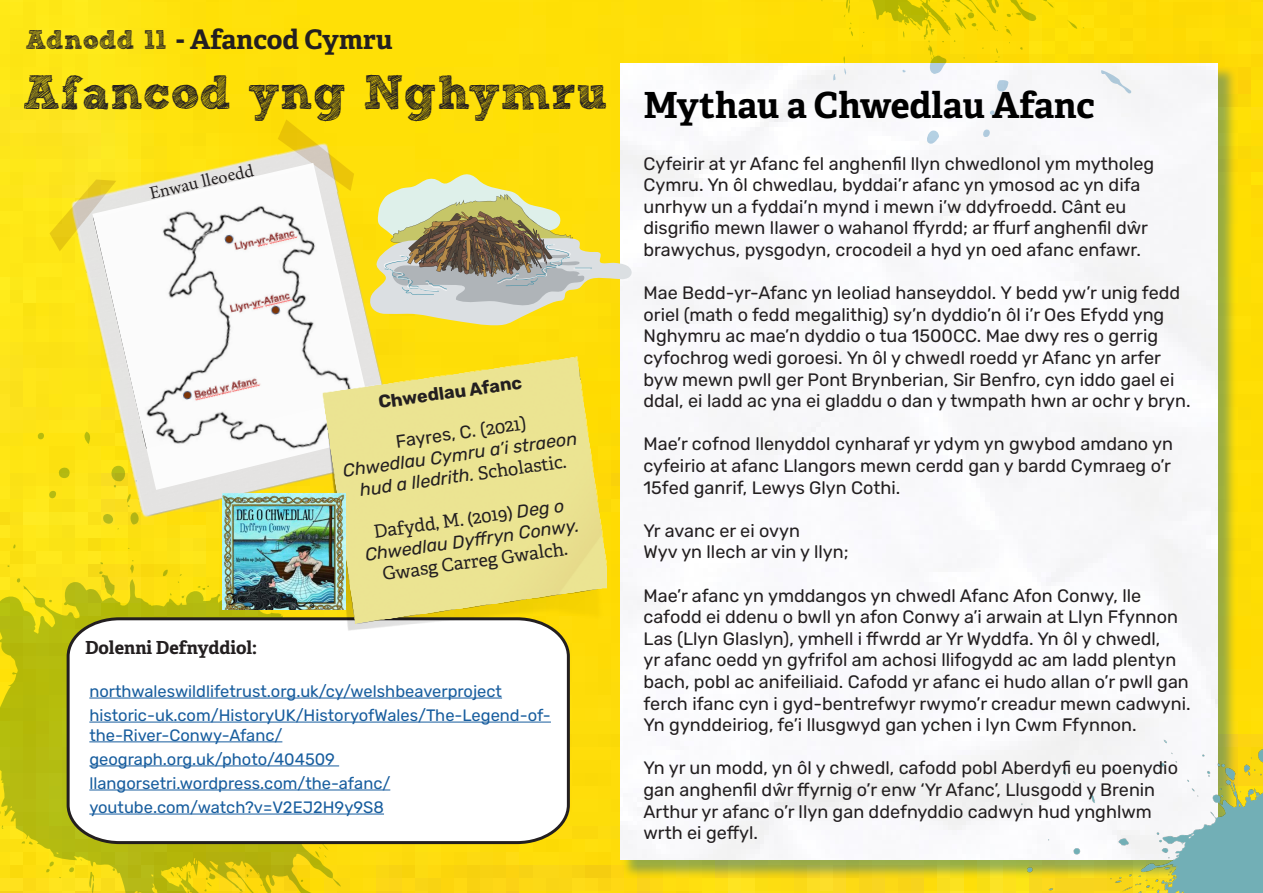
<style>
.page{position:relative;width:1263px;height:893px;background:#fff}
.page>*{position:absolute;margin:0;border:0;box-sizing:border-box;transform-origin:0 0}
.t1{font:48px "Sketch Rockwell";color:#231f20}
.t2{font:700 36px "Adelle";color:#000}
.t3{font:700 27px "Adelle";color:#231f20}
.t4{font:18px/21.6px "Rubik";color:#231f20}
.t5{font:18px/21.6px "Adelle";color:#231f20;text-align:center}
.t6{font:italic 18px/21.6px "Rubik";color:#231f20;text-align:center}
.t7{font:700 18px "Adelle";color:#231f20}
.t8{font:700 18px "Rubik";color:#231f20}
.t9{font:18px "Minion Pro";color:#231f20}
.t10{font:16.5px/19.8px "Rubik";color:#175d9e}
.s1{font-family:"Sketch Rockwell";font-weight:400}
.s2{font-family:"Adelle"}
.s3{font-family:"Adelle";font-style:normal}
.s4{font-family:"Rubik";font-style:italic}
</style>
<div class="page">
<img style="left:0;top:0;width:1263px;height:893px">
<img style="left:0;top:95px;width:475px;height:458px">
<svg style="left:278px;top:119px;width:76px;height:44px"></svg>
<img style="left:92px;top:163px;width:284px;height:327px">
<div style="left:621px;top:65px;width:616px;height:814px;background:#0062a0;opacity:.4"></div>
<img style="left:620px;top:64px;width:597px;height:796px">
<img style="left:998px;top:740px;width:265px;height:153px">
<svg style="left:1067px;top:20px;width:17px;height:9px"></svg>
<svg style="left:989px;top:110px;width:6px;height:5px"></svg>
<svg style="left:982px;top:128px;width:10px;height:10px"></svg>
<svg style="left:925px;top:129px;width:14px;height:16px"></svg>
<svg style="left:1101px;top:70px;width:30px;height:25px"></svg>
<svg style="left:744px;top:0;width:310px;height:97px"></svg>
<svg style="left:368px;top:171px;width:266px;height:155px"></svg>
<svg style="left:82px;top:432px;width:9px;height:12px"></svg>
<svg style="left:37px;top:432px;width:9px;height:8px"></svg>
<svg style="left:57px;top:467px;width:14px;height:14px"></svg>
<svg style="left:109px;top:465px;width:18px;height:23px"></svg>
<svg style="left:48px;top:490px;width:10px;height:9px"></svg>
<svg style="left:126px;top:494px;width:14px;height:31px"></svg>
<svg style="left:101px;top:514px;width:18px;height:16px"></svg>
<svg style="left:12px;top:544px;width:4px;height:5px"></svg>
<svg style="left:0;top:553px;width:341px;height:340px"></svg>
<svg style="left:315px;top:846px;width:13px;height:11px"></svg>
<svg style="left:188px;top:871px;width:3px;height:8px"></svg>
<svg style="left:171px;top:871px;width:11px;height:7px"></svg>
<svg style="left:50px;top:179px;width:66px;height:72px"></svg>
<svg style="left:65px;top:616px;width:506px;height:230px"></svg>
<hr style="left:89px;top:698px;width:413px;height:1px;background:#175d9e">
<hr style="left:89px;top:722px;width:462px;height:1px;background:#175d9e">
<hr style="left:89px;top:741px;width:193px;height:1px;background:#175d9e">
<hr style="left:89px;top:765px;width:250px;height:1px;background:#175d9e">
<hr style="left:89px;top:790px;width:301px;height:1px;background:#175d9e">
<hr style="left:89px;top:814px;width:295px;height:1px;background:#175d9e">
<img style="left:322px;top:344px;width:285px;height:304px">
<img style="left:222px;top:493px;width:124px;height:117px">
<p class="t3" style="left:26px;top:22px;width:369px"><span class="s1">Adnodd 11</span> - Afancod Cymru</p>
<p class="t1" style="left:23px;top:66px;width:587px">Afancod yng Nghymru</p>
<p class="t9" style="left:147px;top:182px;width:108px;rotate:-13deg">Enwau lleoedd</p>
<p class="t8" style="left:377px;top:392px;width:146px;rotate:-8deg">Chwedlau Afanc</p>
<p class="t4" style="left:394px;top:431px;width:133px;rotate:-8deg">Fayres, C. (<span class="s2">2021</span>)</p>
<p class="t6" style="left:342px;top:461px;width:238px;rotate:-8deg">Chwedlau Cymru a’i straeon hud a lledrith. <span class="s3">Scholastic.</span></p>
<p class="t5" style="left:361px;top:523px;width:217px;rotate:-8deg">Dafydd, M. (2019) <span class="s4">Deg o<br>Chwedlau Dyffryn Conwy.<br></span>Gwasg Carreg Gwalch.</p>
<p class="t7" style="left:85px;top:637px;width:173px">Dolenni Defnyddiol:</p>
<p class="t10" style="left:89px;top:682px;width:414px">northwaleswildlifetrust.org.uk/cy/welshbeaverproject</p>
<p class="t10" style="left:89px;top:706px;width:463px">historic-uk.com/HistoryUK/HistoryofWales/The-Legend-of&shy;the-River-Conwy-Afanc/</p>
<p class="t10" style="left:89px;top:750px;width:247px">geograph.org.uk/photo/404509</p>
<p class="t10" style="left:89px;top:774px;width:302px">llangorsetri.wordpress.com/the-afanc/</p>
<p class="t10" style="left:89px;top:798px;width:296px">youtube.com/watch?v=V2EJ2H9y9S8</p>
<p class="t2" style="left:643px;top:82px;width:453px">Mythau a Chwedlau Afanc</p>
<p class="t4" style="left:643px;top:153px;width:512px">Cyfeirir at yr Afanc fel anghenfil llyn chwedlonol ym mytholeg Cymru. Yn ôl chwedlau, byddai’r afanc yn ymosod ac yn difa unrhyw un a fyddai’n mynd i mewn i’w ddyfroedd. Cânt eu disgrifio mewn llawer o wahanol ffyrdd; ar ffurf anghenfil dŵr brawychus, pysgodyn, crocodeil a hyd yn oed afanc enfawr.</p>
<p class="t4" style="left:643px;top:283px;width:549px">Mae Bedd-yr-Afanc yn leoliad hanseyddol. Y bedd yw’r unig fedd oriel (math o fedd megalithig) sy’n dyddio’n ôl i’r Oes Efydd yng Nghymru ac mae’n dyddio o tua 1500CC. Mae dwy res o gerrig cyfochrog wedi goroesi. Yn ôl y chwedl roedd yr Afanc yn arfer byw mewn pwll ger Pont Brynberian, Sir Benfro, cyn iddo gael ei ddal, ei ladd ac yna ei gladdu o dan y twmpath hwn ar ochr y bryn.</p>
<p class="t4" style="left:643px;top:434px;width:531px;text-align:justify">Mae’r cofnod llenyddol cynharaf yr ydym yn gwybod amdano yn cyfeirio at afanc Llangors mewn cerdd gan y bardd Cymraeg o’r 15fed ganrif, Lewys Glyn Cothi.</p>
<p class="t4" style="left:643px;top:520px;width:158px">Yr avanc er ei ovyn</p>
<p class="t4" style="left:643px;top:542px;width:206px">Wyv yn llech ar vin y llyn;</p>
<p class="t4" style="left:643px;top:585px;width:548px">Mae’r afanc yn ymddangos yn chwedl Afanc Afon Conwy, lle cafodd ei ddenu o bwll yn afon Conwy a’i arwain at Llyn Ffynnon Las (Llyn Glaslyn), ymhell i ffwrdd ar Yr Wyddfa. Yn ôl y chwedl,<br>yr afanc oedd yn gyfrifol am achosi llifogydd ac am ladd plentyn bach, pobl ac anifeiliaid. Cafodd yr afanc ei hudo allan o’r pwll gan ferch ifanc cyn i gyd-bentrefwyr rwymo’r creadur mewn cadwyni.<br>Yn gynddeiriog, fe’i llusgwyd gan ychen i lyn Cwm Ffynnon.</p>
<p class="t4" style="left:643px;top:758px;width:536px">Yn yr un modd, yn ôl y chwedl, cafodd pobl Aberdyfi eu poenydio gan anghenfil dŵr ffyrnig o’r enw ‘Yr Afanc’, Llusgodd y Brenin Arthur yr afanc o’r llyn gan ddefnyddio cadwyn hud ynghlwm wrth ei geffyl.</p>
</div>
